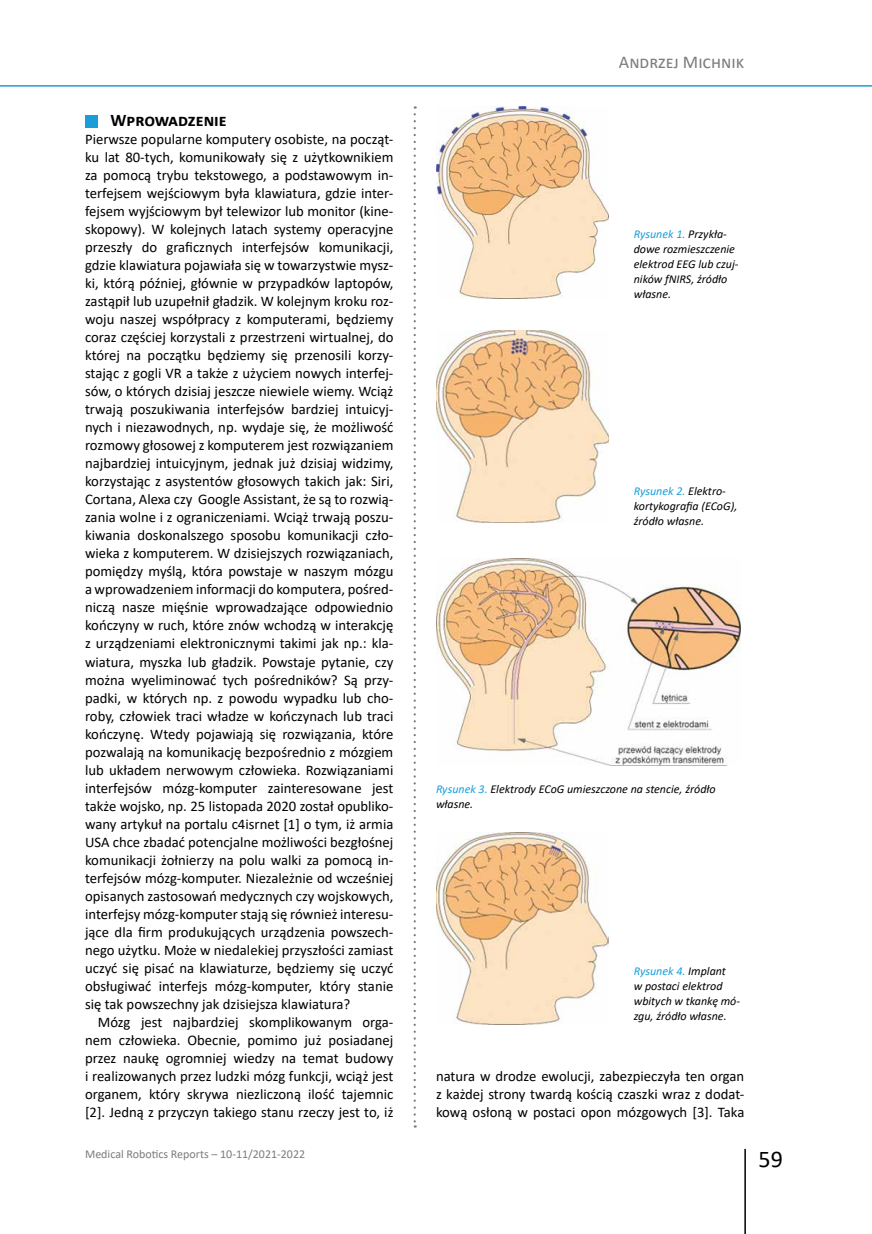
<style>
.page{position:relative;width:872px;height:1234px;background:#fff}
.page>*{position:absolute;margin:0;border:0;box-sizing:border-box;transform-origin:0 0}
.t1{font:24px "Calibri";color:#000}
.t2{font:18px "Calibri";color:#7b7c7f}
.t3{font:700 17.7px "Calibri";letter-spacing:-.005em;color:#000}
.t4{font:14.7px/18px "Calibri";color:#000;text-align:justify}
.t5{font:italic 12px/15px "Calibri";color:#000}
.t6{font:12px "Calibri";color:#7b7c7f}
.s1{color:#1a9eda}
</style>
<div class="page">
<hr style="left:744px;top:1148px;width:2px;height:85px;background:#000">
<svg style="left:413px;top:106px;width:3px;height:1021px"></svg>
<div style="left:85px;top:115px;width:13px;height:13px;background:#1a9eda"></div>
<img style="left:436px;top:106px;width:173px;height:192px">
<img style="left:436px;top:832px;width:173px;height:192px">
<img style="left:436px;top:331px;width:173px;height:191px">
<img style="left:436px;top:558px;width:304px;height:207px">
<hr style="left:0;top:85px;width:872px;height:2px;background:#1a9eda">
<p class="t3" style="left:111px;top:108px;width:118px">Wprowadzenie</p>
<p class="t4" style="left:85px;top:130px;width:310px">Pierwsze popularne komputery osobiste, na począt&shy;ku lat 80-tych, komunikowały się z użytkownikiem za pomocą trybu tekstowego, a podstawowym in&shy;terfejsem wejściowym była klawiatura, gdzie inter&shy;fejsem wyjściowym był telewizor lub monitor (kine&shy;skopowy). W kolejnych latach systemy operacyjne przeszły do graficznych interfejsów komunikacji, gdzie klawiatura pojawiała się w towarzystwie mysz&shy;ki, którą później, głównie w przypadków laptopów, zastąpił lub uzupełnił gładzik. W kolejnym kroku roz&shy;woju naszej współpracy z komputerami, będziemy coraz częściej korzystali z przestrzeni wirtualnej, do której na początku będziemy się przenosili korzy&shy;stając z gogli VR a także z użyciem nowych interfej&shy;sów, o których dzisiaj jeszcze niewiele wiemy. Wciąż trwają poszukiwania interfejsów bardziej intuicyj&shy;nych i niezawodnych, np. wydaje się, że możliwość rozmowy głosowej z komputerem jest rozwiązaniem najbardziej intuicyjnym, jednak już dzisiaj widzimy, korzystając z asystentów głosowych takich jak: Siri, Cortana, Alexa czy Google Assistant, że są to rozwią&shy;zania wolne i z ograniczeniami. Wciąż trwają poszu&shy;kiwania doskonalszego sposobu komunikacji czło&shy;wieka z komputerem. W dzisiejszych rozwiązaniach, pomiędzy myślą, która powstaje w naszym mózgu a wprowadzeniem informacji do komputera, pośred&shy;niczą nasze mięśnie wprowadzające odpowiednio kończyny w ruch, które znów wchodzą w interakcję z urządzeniami elektronicznymi takimi jak np.: kla&shy;wiatura, myszka lub gładzik. Powstaje pytanie, czy można wyeliminować tych pośredników? Są przy&shy;padki, w których np. z powodu wypadku lub cho&shy;roby, człowiek traci władze w kończynach lub traci kończynę. Wtedy pojawiają się rozwiązania, które pozwalają na komunikację bezpośrednio z mózgiem lub układem nerwowym człowieka. Rozwiązaniami interfejsów mózg-komputer zainteresowane jest także wojsko, np. 25 listopada 2020 został opubliko&shy;wany artykuł na portalu c4isrnet [1] o tym, iż armia USA chce zbadać potencjalne możliwości bezgłośnej komunikacji żołnierzy na polu walki za pomocą in&shy;terfejsów mózg-komputer. Niezależnie od wcześniej opisanych zastosowań medycznych czy wojskowych, interfejsy mózg-komputer stają się również interesu&shy;jące dla firm produkujących urządzenia powszech&shy;nego użytku. Może w niedalekiej przyszłości zamiast uczyć się pisać na klawiaturze, będziemy się uczyć obsługiwać interfejs mózg-komputer, który stanie się tak powszechny jak dzisiejsza klawiatura?</p>
<p class="t4" style="left:85px;top:1012px;width:310px;text-indent:13px">Mózg jest najbardziej skomplikowanym orga&shy;nem człowieka. Obecnie, pomimo już posiadanej przez naukę ogromniej wiedzy na temat budowy i realizowanych przez ludzki mózg funkcji, wciąż jest organem, który skrywa niezliczoną ilość tajemnic [2]. Jedną z przyczyn takiego stanu rzeczy jest to, iż</p>
<p class="t6" style="left:85px;top:1145px;width:222px">Medical Robotics Reports – 10-11/2021-2022</p>
<p class="t2" style="left:619px;top:49px;width:127px">Andrzej Michnik</p>
<p class="t5" style="left:634px;top:226px;width:106px"><span class="s1">Rysunek 1.</span> Przykła&shy;dowe rozmieszczenie elektrod EEG lub czuj&shy;ników fNIRS, źródło własne.</p>
<p class="t5" style="left:634px;top:483px;width:105px"><span class="s1">Rysunek 2.</span> Elektro&shy;kortykografia (ECoG), źródło własne.</p>
<p class="t5" style="left:436px;top:780px;width:281px"><span class="s1">Rysunek 3.</span> Elektrody ECoG umieszczone na stencie, źródło własne.</p>
<p class="t5" style="left:634px;top:963px;width:108px"><span class="s1">Rysunek 4.</span> Implant<br>w postaci elektrod wbitych w tkankę mó&shy;zgu, źródło własne.</p>
<p class="t4" style="left:436px;top:1066px;width:310px">natura w drodze ewolucji, zabezpieczyła ten organ z każdej strony twardą kością czaszki wraz z dodat&shy;kową osłoną w postaci opon mózgowych [3]. Taka</p>
<h1 class="t1" style="left:758px;top:1141px;width:26px">59</h1>
</div>
